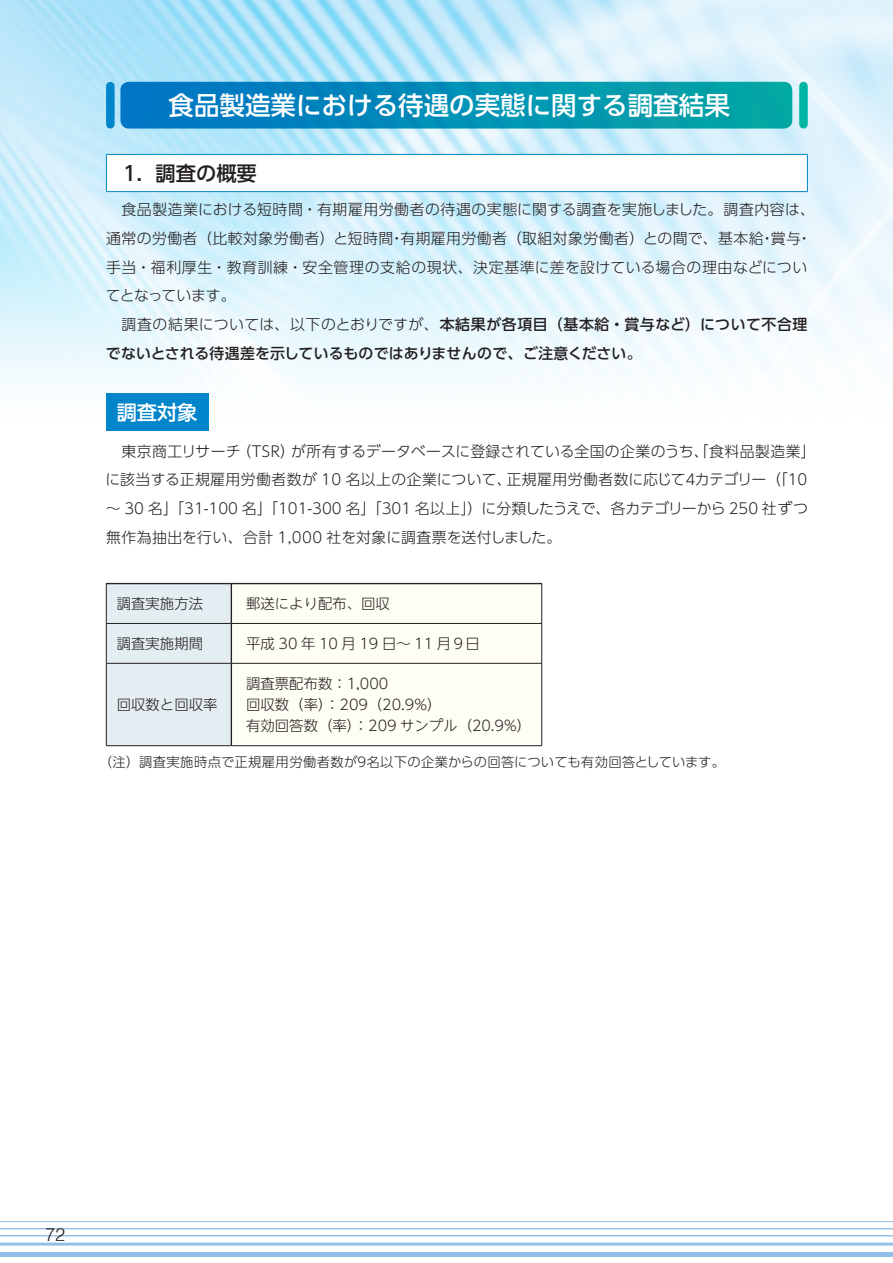
<style>
.page{position:relative;width:893px;height:1263px;background:#fff}
.page>*{position:absolute;margin:0;border:0;box-sizing:border-box;transform-origin:0 0}
.t1{font:500 25.5px "UD Shin Go Pr 6 N";color:#fff}
.t2{font:500 20.25px "UD Shin Go Pr 6 N";color:#231f20}
.t3{font:500 20.25px "UD Shin Go Pr 6 N";color:#fff}
.t4{font:300 18px "Helvetica";color:#231f20}
.t5{font:300 14.85px/28.7px "UD Shin Go Pr 6 N";letter-spacing:.01em;color:#231f20}
.t6{font:300 14.85px/28.7px "UD Shin Go Pr 6 N";letter-spacing:.03em;color:#231f20}
.t7{font:500 14.85px/28.7px "UD Shin Go Pr 6 N";letter-spacing:.02em;color:#231f20}
.t8{font:300 14.4px/21.3px "UD Shin Go NT Pr 6 N";color:#231f20}
.t9{font:300 13.35px "UD Shin Go Pr 6 N";letter-spacing:.03em;color:#231f20}
.s1{font-weight:300}
</style>
<div class="page">
<img style="left:0;top:0;width:893px;height:1246px">
<hr style="left:0;top:1228px;width:893px;height:1px;background:#93bee5">
<hr style="left:0;top:1235px;width:893px;height:1px;background:#93bee5">
<hr style="left:0;top:1242px;width:893px;height:3px;background:#93bee5">
<hr style="left:0;top:1221px;width:893px;height:1px;background:#93bee5">
<div style="left:0;top:1252px;width:893px;height:5px;background:#93bee5"></div>
<div style="left:106px;top:86px;width:9px;height:38px;background:#0084ca"></div>
<div style="left:799px;top:86px;width:9px;height:38px;background:#00b5a4"></div>
<svg style="left:120px;top:82px;width:672px;height:47px;background:#038fb6"></svg>
<div style="left:106px;top:154px;width:701px;height:38px;background:#fff"></div>
<hr style="left:106px;top:154px;width:702px;height:1px;background:#0084ca">
<hr style="left:106px;top:155px;width:1px;height:36px;background:#0084ca">
<hr style="left:807px;top:155px;width:1px;height:36px;background:#0084ca">
<hr style="left:106px;top:191px;width:702px;height:1px;background:#0084ca">
<div style="left:106px;top:393px;width:102px;height:38px;background:#0084ca"></div>
<div style="left:107px;top:584px;width:124px;height:161px;background:#e4edf2"></div>
<div style="left:232px;top:584px;width:309px;height:161px;background:#fffef4"></div>
<hr style="left:106px;top:583px;width:125px;height:1px;background:#231f20">
<hr style="left:231px;top:583px;width:311px;height:1px;background:#231f20">
<hr style="left:231px;top:584px;width:1px;height:39px;background:#231f20">
<hr style="left:231px;top:624px;width:1px;height:39px;background:#231f20">
<hr style="left:231px;top:663px;width:1px;height:82px;background:#231f20">
<hr style="left:106px;top:584px;width:1px;height:39px;background:#231f20">
<hr style="left:541px;top:584px;width:1px;height:39px;background:#231f20">
<hr style="left:106px;top:624px;width:1px;height:39px;background:#231f20">
<hr style="left:541px;top:624px;width:1px;height:39px;background:#231f20">
<hr style="left:106px;top:663px;width:1px;height:82px;background:#231f20">
<hr style="left:541px;top:663px;width:1px;height:82px;background:#231f20">
<hr style="left:106px;top:623px;width:125px;height:1px;background:#231f20">
<hr style="left:106px;top:663px;width:125px;height:1px;background:#231f20">
<hr style="left:106px;top:745px;width:125px;height:1px;background:#231f20">
<hr style="left:231px;top:623px;width:311px;height:1px;background:#231f20">
<hr style="left:231px;top:663px;width:311px;height:1px;background:#231f20">
<hr style="left:231px;top:745px;width:311px;height:1px;background:#231f20">
<h1 class="t1" style="left:169px;top:84px;width:563px">食品製造業における待遇の実態に関する調査結果</h1>
<h2 class="t2" style="left:120px;top:157px;width:138px">１．調査の概要</h2>
<p class="t6" style="left:106px;top:195px;width:711px;text-indent:16px">食品製造業における短時間・有期雇用労働者の待遇の実態に関する調査を実施しました。調査内容は、通常の労働者（比較対象労働者）と短時間・有期雇用労働者（取組対象労働者）との間で、基本給・賞与・手当・福利厚生・教育訓練・安全管理の支給の現状、決定基準に差を設けている場合の理由などについてとなっています。</p>
<p class="t7" style="left:106px;top:310px;width:703px;text-indent:16px"><span class="s1">調査の結果については、以下のとおりですが、</span>本結果が各項目（基本給・賞与など）について不合理でないとされる待遇差を示しているものではありませんので、ご注意ください。</p>
<h2 class="t3" style="left:117px;top:396px;width:82px">調査対象</h2>
<p class="t5" style="left:106px;top:436px;width:712px;text-indent:16px">東京商工リサーチ（TSR）が所有するデータベースに登録されている全国の企業のうち「、食料品製造業」に該当する正規雇用労働者数が 10 名以上の企業について、正規雇用労働者数に応じて４カテゴリー（「10～ 30 名」「31-100 名」「101-300 名」「301 名以上」）に分類したうえで、各カテゴリーから 250 社ずつ無作為抽出を行い、合計 1,000 社を対象に調査票を送付しました。</p>
<p class="t8" style="left:117px;top:592px;width:88px">調査実施方法</p>
<p class="t8" style="left:246px;top:592px;width:145px">郵送により配布、回収</p>
<p class="t8" style="left:117px;top:632px;width:88px">調査実施期間</p>
<p class="t8" style="left:246px;top:632px;width:235px">平成 30年 10 月 19 日～ 11 月９日</p>
<p class="t8" style="left:246px;top:672px;width:286px">調査票配布数：1,000<br>回収数（率）：209（20.9%）<br>有効回答数（率）：209 サンプル（20.9%）</p>
<p class="t9" style="left:99px;top:751px;width:628px">（注）調査実施時点で正規雇用労働者数が９名以下の企業からの回答についても有効回答としています。</p>
<p class="t8" style="left:117px;top:693px;width:102px">回収数と回収率</p>
<p class="t4" style="left:45px;top:1219px;width:22px">72</p>
</div>
